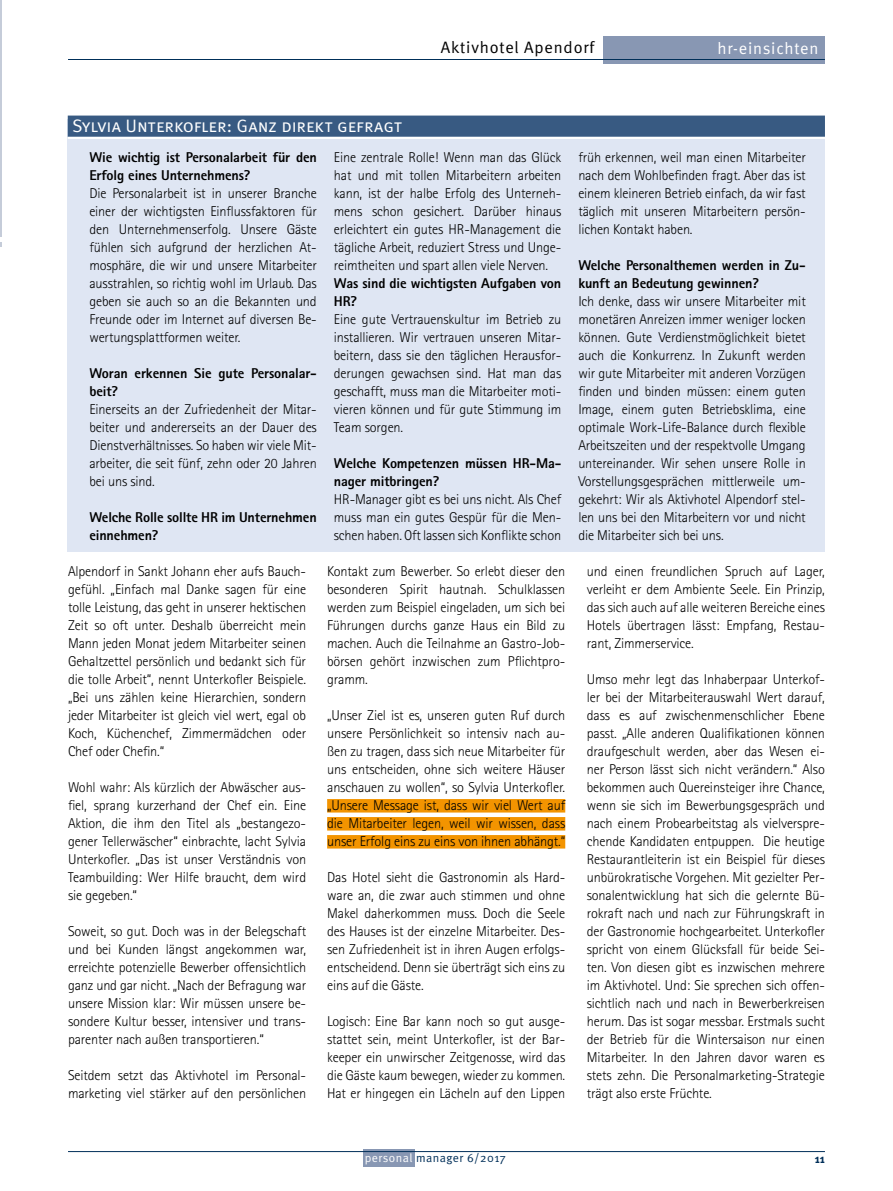
<style>
.page{position:relative;width:893px;height:1191px;background:#fff}
.page>*{position:absolute;margin:0;border:0;box-sizing:border-box;transform-origin:0 0}
.t1{font:18px "Meta Normal Caps";letter-spacing:-.005em;color:#fff}
.t2{font:16.5px "Meta Normal";letter-spacing:.05em;color:#000}
.t3{font:16.5px "Meta Normal";letter-spacing:.05em;color:#fff}
.t4{font:300 14.25px/18px "Rotis Sans Serif";letter-spacing:-.01em;color:#000;text-align:justify}
.t5{font:800 14.25px/18px "Rotis Sans Serif";letter-spacing:-.01em;color:#000}
.t6{font:12px "Meta Normal";letter-spacing:.04em;color:#002f59}
.t7{font:700 12px "Meta";color:#002f59}
.s1{color:#fff}
</style>
<div class="page">
<div style="left:363px;top:1149px;width:51px;height:17px;background:#8897b3"></div>
<hr style="left:68px;top:1151px;width:757px;height:1px;background:#002f59">
<hr style="left:0;top:0;width:1px;height:247px;background:#c5ccd9">
<div style="left:604px;top:36px;width:221px;height:28px;background:#8897b3"></div>
<hr style="left:68px;top:59px;width:757px;height:1px;background:#002f59">
<div style="left:327px;top:799px;width:238px;height:13px;background:#f39400"></div>
<div style="left:327px;top:817px;width:238px;height:13px;background:#f39400"></div>
<div style="left:327px;top:835px;width:238px;height:13px;background:#f39400"></div>
<div style="left:68px;top:119px;width:757px;height:432px;background:#dfe6f3"></div>
<div style="left:68px;top:116px;width:757px;height:21px;background:#385a82"></div>
<hr style="left:68px;top:137px;width:757px;height:2px;background:#fff">
<p class="t2" style="left:441px;top:38px;width:155px">Aktivhotel Apendorf</p>
<p class="t3" style="left:717px;top:38px;width:103px">hr-einsichten</p>
<p class="t1" style="left:72px;top:115px;width:332px">Sylvia Unterkofler: Ganz direkt gefragt</p>
<p class="t5" style="left:89px;top:148px;width:229px">Wie wichtig ist Personalarbeit für den<br>Erfolg eines Unternehmens?</p>
<p class="t4" style="left:89px;top:184px;width:229px">Die Personalarbeit ist in unserer Branche einer der wichtigsten Einflussfaktoren für den Unternehmenserfolg. Unsere Gäste fühlen sich aufgrund der herzlichen At&shy;mosphäre, die wir und unsere Mitarbeiter ausstrahlen, so richtig wohl im Urlaub. Das geben sie auch so an die Bekannten und Freunde oder im Internet auf diversen Be&shy;wertungsplattformen weiter.</p>
<p class="t5" style="left:89px;top:364px;width:229px">Woran erkennen Sie gute Personalar&shy;beit?</p>
<p class="t4" style="left:89px;top:400px;width:229px">Einerseits an der Zufriedenheit der Mitar&shy;beiter und andererseits an der Dauer des Dienstverhältnisses. So haben wir viele Mit&shy;arbeiter, die seit fünf, zehn oder 20 Jahren bei uns sind.</p>
<p class="t5" style="left:89px;top:508px;width:229px">Welche Rolle sollte HR im Unternehmen einnehmen?</p>
<p class="t4" style="left:334px;top:148px;width:229px">Eine zentrale Rolle! Wenn man das Glück hat und mit tollen Mitarbeitern arbeiten kann, ist der halbe Erfolg des Unterneh&shy;mens schon gesichert. Darüber hinaus erleichtert ein gutes HR-Management die tägliche Arbeit, reduziert Stress und Unge&shy;reimtheiten und spart allen viele Nerven.</p>
<p class="t5" style="left:334px;top:274px;width:229px">Was sind die wichtigsten Aufgaben von<br>HR?</p>
<p class="t4" style="left:334px;top:310px;width:229px">Eine gute Vertrauenskultur im Betrieb zu installieren. Wir vertrauen unseren Mitar&shy;beitern, dass sie den täglichen Herausfor&shy;derungen gewachsen sind. Hat man das geschafft, muss man die Mitarbeiter moti&shy;vieren können und für gute Stimmung im Team sorgen.</p>
<p class="t5" style="left:334px;top:454px;width:229px">Welche Kompetenzen müssen HR-Ma&shy;nager mitbringen?</p>
<p class="t4" style="left:334px;top:490px;width:229px">HR-Manager gibt es bei uns nicht. Als Chef muss man ein gutes Gespür für die Men&shy;schen haben. Oft lassen sich Konflikte schon</p>
<p class="t4" style="left:68px;top:562px;width:240px">Alpendorf in Sankt Johann eher aufs Bauch&shy;gefühl. „Einfach mal Danke sagen für eine tolle Leistung, das geht in unserer hektischen Zeit so oft unter. Deshalb überreicht mein Mann jeden Monat jedem Mitarbeiter seinen Gehaltzettel persönlich und bedankt sich für die tolle Arbeit“, nennt Unterkofler Beispiele. „Bei uns zählen keine Hierarchien, sondern jeder Mitarbeiter ist gleich viel wert, egal ob Koch, Küchenchef, Zimmermädchen oder Chef oder Chefin.“</p>
<p class="t4" style="left:68px;top:778px;width:240px">Wohl wahr: Als kürzlich der Abwäscher aus&shy;fiel, sprang kurzerhand der Chef ein. Eine Aktion, die ihm den Titel als „bestangezo&shy;gener Tellerwäscher“ einbrachte, lacht Sylvia Unterkofler. „Das ist unser Verständnis von Teambuilding: Wer Hilfe braucht, dem wird sie gegeben.“</p>
<p class="t4" style="left:68px;top:922px;width:240px">Soweit, so gut. Doch was in der Belegschaft und bei Kunden längst angekommen war, erreichte potenzielle Bewerber offensichtlich ganz und gar nicht. „Nach der Befragung war unsere Mission klar: Wir müssen unsere be&shy;sondere Kultur besser, intensiver und trans&shy;parenter nach außen transportieren.“</p>
<p class="t4" style="left:68px;top:1066px;width:240px">Seitdem setzt das Aktivhotel im Personal&shy;marketing viel stärker auf den persönlichen</p>
<p class="t4" style="left:327px;top:562px;width:240px">Kontakt zum Bewerber. So erlebt dieser den besonderen Spirit hautnah. Schulklassen werden zum Beispiel eingeladen, um sich bei Führungen durchs ganze Haus ein Bild zu machen. Auch die Teilnahme an Gastro-Job&shy;börsen gehört inzwischen zum Pflichtpro&shy;gramm.</p>
<p class="t4" style="left:327px;top:706px;width:240px">„Unser Ziel ist es, unseren guten Ruf durch unsere Persönlichkeit so intensiv nach au&shy;ßen zu tragen, dass sich neue Mitarbeiter für uns entscheiden, ohne sich weitere Häuser anschauen zu wollen“, so Sylvia Unterkofler. „Unsere Message ist, dass wir viel Wert auf die Mitarbeiter legen, weil wir wissen, dass unser Erfolg eins zu eins von ihnen abhängt.“</p>
<p class="t4" style="left:327px;top:868px;width:240px">Das Hotel sieht die Gastronomin als Hard&shy;ware an, die zwar auch stimmen und ohne Makel daherkommen muss. Doch die Seele des Hauses ist der einzelne Mitarbeiter. Des&shy;sen Zufriedenheit ist in ihren Augen erfolgs&shy;entscheidend. Denn sie überträgt sich eins zu eins auf die Gäste.</p>
<p class="t4" style="left:327px;top:1012px;width:240px">Logisch: Eine Bar kann noch so gut ausge&shy;stattet sein, meint Unterkofler, ist der Bar&shy;keeper ein unwirscher Zeitgenosse, wird das die Gäste kaum bewegen, wieder zu kommen.<br>Hat er hingegen ein Lächeln auf den Lippen</p>
<p class="t4" style="left:578px;top:148px;width:229px">früh erkennen, weil man einen Mitarbeiter nach dem Wohlbefinden fragt. Aber das ist einem kleineren Betrieb einfach, da wir fast täglich mit unseren Mitarbeitern persön&shy;lichen Kontakt haben.</p>
<p class="t5" style="left:578px;top:256px;width:229px">Welche Personalthemen werden in Zu&shy;kunft an Bedeutung gewinnen?</p>
<p class="t4" style="left:578px;top:292px;width:229px">Ich denke, dass wir unsere Mitarbeiter mit monetären Anreizen immer weniger locken können. Gute Verdienstmöglichkeit bietet auch die Konkurrenz. In Zukunft werden wir gute Mitarbeiter mit anderen Vorzügen finden und binden müssen: einem guten Image, einem guten Betriebsklima, eine optimale Work-Life-Balance durch flexible Arbeitszeiten und der respektvolle Umgang untereinander. Wir sehen unsere Rolle in Vorstellungsgesprächen mittlerweile um&shy;gekehrt: Wir als Aktivhotel Alpendorf stel&shy;len uns bei den Mitarbeitern vor und nicht die Mitarbeiter sich bei uns.</p>
<p class="t4" style="left:587px;top:562px;width:240px">und einen freundlichen Spruch auf Lager, verleiht er dem Ambiente Seele. Ein Prinzip, das sich auch auf alle weiteren Bereiche eines Hotels übertragen lässt: Empfang, Restau&shy;rant, Zimmerservice.</p>
<p class="t4" style="left:587px;top:670px;width:240px">Umso mehr legt das Inhaberpaar Unterkof&shy;ler bei der Mitarbeiterauswahl Wert darauf, dass es auf zwischenmenschlicher Ebene passt. „Alle anderen Qualifikationen können draufgeschult werden, aber das Wesen ei&shy;ner Person lässt sich nicht verändern.“ Also bekommen auch Quereinsteiger ihre Chance, wenn sie sich im Bewerbungsgespräch und nach einem Probearbeitstag als vielverspre&shy;chende Kandidaten entpuppen. Die heutige Restaurantleiterin ist ein Beispiel für dieses unbürokratische Vorgehen. Mit gezielter Per&shy;sonalentwicklung hat sich die gelernte Bü&shy;rokraft nach und nach zur Führungskraft in der Gastronomie hochgearbeitet. Unterkofler spricht von einem Glücksfall für beide Sei&shy;ten. Von diesen gibt es inzwischen mehrere im Aktivhotel. Und: Sie sprechen sich offen&shy;sichtlich nach und nach in Bewerberkreisen herum. Das ist sogar messbar. Erstmals sucht der Betrieb für die Wintersaison nur einen Mitarbeiter. In den Jahren davor waren es stets zehn. Die Personalmarketing-Strategie trägt also erste Früchte.</p>
<p class="t6" style="left:365px;top:1151px;width:142px"><span class="s1">personal</span> manager 6/2017</p>
<p class="t7" style="left:815px;top:1151px;width:12px">11</p>
</div>
